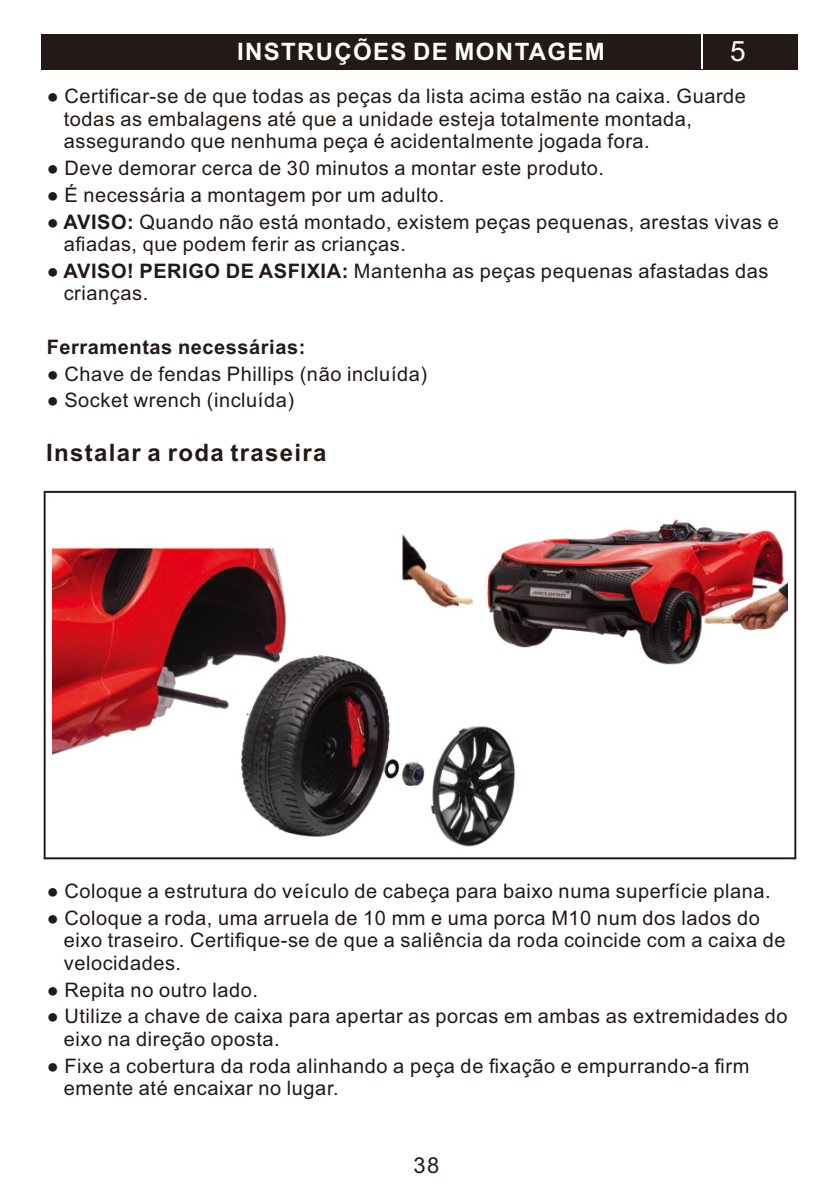
<style>
.page{position:relative;width:840px;height:1191px;background:#fff}
.page>*{position:absolute;margin:0;border:0;box-sizing:border-box;transform-origin:0 0}
.t1{font:28px "Arial";color:#fff}
.t2{font:700 24px "Arial";letter-spacing:.055em;color:#231916}
.t3{font:700 24px "Arial";letter-spacing:.055em;color:#fff}
.t4{font:22px "Arial";color:#231916}
.t5{font:20px/22.4px "Arial";letter-spacing:.03em;color:#231916}
.t6{font:700 20px "Arial";letter-spacing:.03em;color:#231916}
.s1{font-weight:700}
</style>
<div class="page">
<svg style="left:44px;top:491px;width:751px;height:368px"></svg>
<div style="left:42px;top:34px;width:755px;height:36px;background:#231916"></div>
<hr style="left:701px;top:34px;width:1px;height:35px;background:#fff">
<p class="t3" style="left:237px;top:43px;width:369px">INSTRUÇÕES DE MONTAGEM</p>
<h1 class="t1" style="left:729px;top:41px;width:17px">5</h1>
<p class="t5" style="left:64px;top:87px;width:683px;text-indent:-17px">● Certificar-se de que todas as peças da lista acima estão na caixa. Guarde todas as embalagens até que a unidade esteja totalmente montada, assegurando que nenhuma peça é acidentalmente jogada fora.</p>
<p class="t5" style="left:47px;top:159px;width:558px">● Deve demorar cerca de 30 minutos a montar este produto.</p>
<p class="t5" style="left:47px;top:185px;width:399px">● É necessária a montagem por um adulto.</p>
<p class="t5" style="left:64px;top:212px;width:716px;text-indent:-17px"><span class="s1">● AVISO:</span> Quando não está montado, existem peças pequenas, arestas vivas e afiadas, que podem ferir as crianças.</p>
<p class="t5" style="left:64px;top:261px;width:706px;text-indent:-17px"><span class="s1">● AVISO! PERIGO DE ASFIXIA:</span> Mantenha as peças pequenas afastadas das crianças.</p>
<p class="t6" style="left:47px;top:339px;width:260px">Ferramentas necessárias:</p>
<p class="t5" style="left:47px;top:364px;width:382px">● Chave de fendas Phillips (não incluída)</p>
<p class="t5" style="left:47px;top:391px;width:249px">● Socket wrench (incluída)</p>
<p class="t2" style="left:46px;top:444px;width:282px">Instalar a roda traseira</p>
<p class="t5" style="left:47px;top:882px;width:725px">● Coloque a estrutura do veículo de cabeça para baixo numa superfície plana.</p>
<p class="t5" style="left:64px;top:908px;width:722px;text-indent:-17px">● Coloque a roda, uma arruela de 10 mm e uma porca M10 num dos lados do eixo traseiro. Certifique-se de que a saliência da roda coincide com a caixa de velocidades.</p>
<p class="t5" style="left:47px;top:980px;width:213px">● Repita no outro lado.</p>
<p class="t5" style="left:64px;top:1007px;width:725px;text-indent:-17px">● Utilize a chave de caixa para apertar as porcas em ambas as extremidades do eixo na direção oposta.</p>
<p class="t5" style="left:64px;top:1056px;width:686px;text-indent:-17px">● Fixe a cobertura da roda alinhando a peça de fixação e empurrando-a firm emente até encaixar no lugar.</p>
<p class="t4" style="left:413px;top:1157px;width:27px">38</p>
</div>
